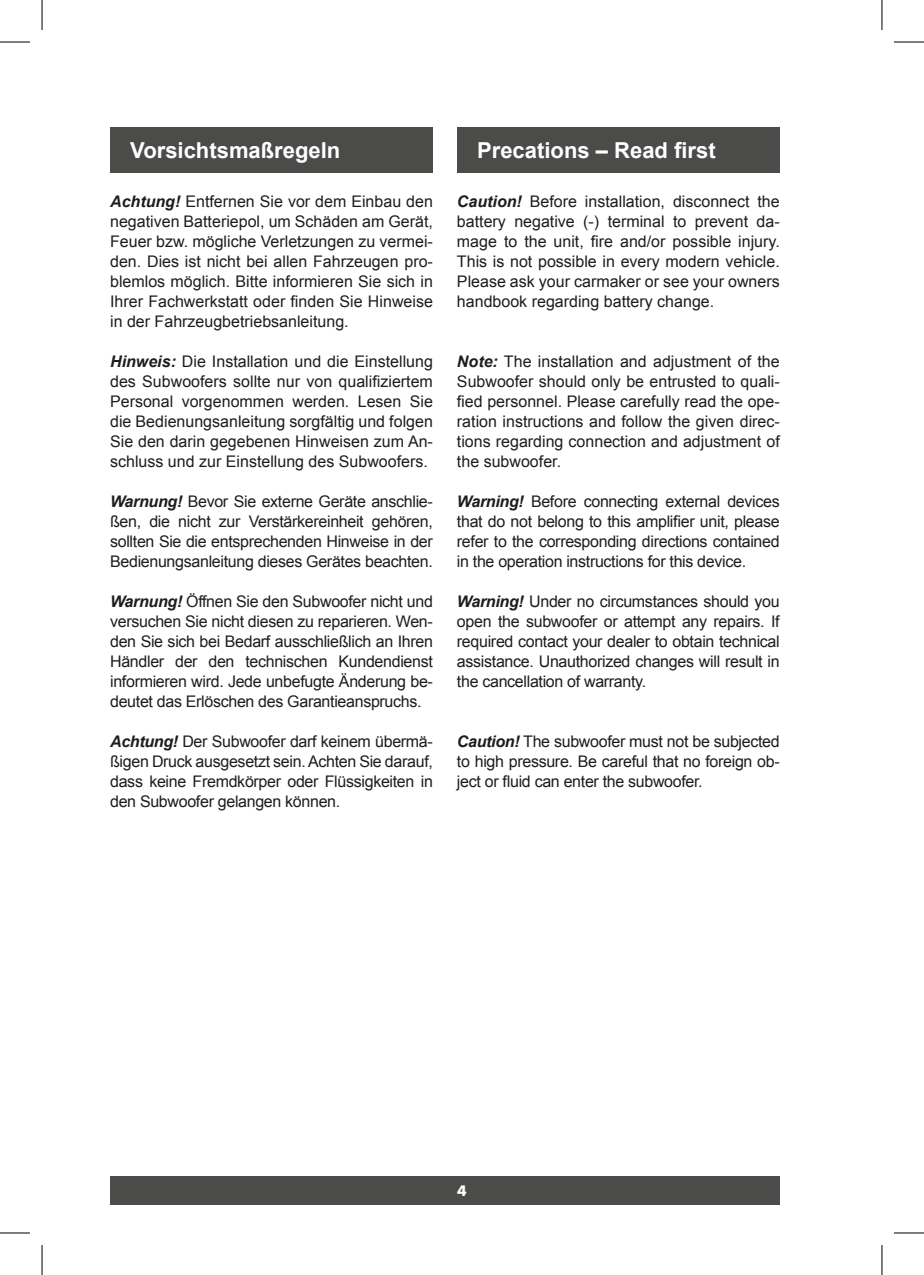
<style>
.page{position:relative;width:924px;height:1275px;background:#fff}
.page>*{position:absolute;margin:0;border:0;box-sizing:border-box;transform-origin:0 0}
.Kapitelüberschrift{font:700 22px "Arial";color:#fff}
.Fließtext{font:16px/20px "Arial";letter-spacing:-.02em;color:#1d1d1b;text-align:justify}
.t1{font:700 14px "Futura Std";color:#fff}
.s1{font-weight:700;font-style:italic}
</style>
<div class="page">
<div style="left:110px;top:1176px;width:669px;height:28px;background:#4b4b4a"></div>
<div style="left:110px;top:127px;width:323px;height:45px;background:#4b4b4a"></div>
<div style="left:457px;top:127px;width:322px;height:45px;background:#4b4b4a"></div>
<hr style="left:0;top:42px;width:30px;height:1px;background:#000">
<hr style="left:893px;top:42px;width:30px;height:1px;background:#000">
<hr style="left:0;top:1232px;width:30px;height:1px;background:#000">
<hr style="left:893px;top:1232px;width:30px;height:1px;background:#000">
<hr style="left:42px;top:0;width:1px;height:30px;background:#000">
<hr style="left:42px;top:1245px;width:1px;height:30px;background:#000">
<hr style="left:881px;top:0;width:1px;height:30px;background:#000">
<hr style="left:881px;top:1245px;width:1px;height:30px;background:#000">
<p class="Kapitelüberschrift" style="left:130px;top:136px;width:211px">Vorsichtsmaßregeln</p>
<p class="Kapitelüberschrift" style="left:477px;top:136px;width:240px">Precations – Read first</p>
<p class="Fließtext" style="left:110px;top:192px;width:324px"><span class="s1">Achtung!</span> Entfernen Sie vor dem Einbau den negativen Batteriepol, um Schäden am Gerät, Feuer bzw. mögliche Verletzungen zu vermei&shy;den. Dies ist nicht bei allen Fahrzeugen pro&shy;blemlos möglich. Bitte informieren Sie sich in Ihrer Fachwerkstatt oder finden Sie Hinweise in der Fahrzeugbetriebsanleitung.</p>
<p class="Fließtext" style="left:110px;top:352px;width:324px"><span class="s1">Hinweis:</span> Die Installation und die Einstellung des Subwoofers sollte nur von qualifiziertem Personal vorgenommen werden. Lesen Sie die Bedienungsanleitung sorgfältig und folgen Sie den darin gegebenen Hinweisen zum An&shy;schluss und zur Einstellung des Subwoofers.</p>
<p class="Fließtext" style="left:110px;top:492px;width:324px"><span class="s1">Warnung!</span> Bevor Sie externe Geräte anschlie&shy;ßen, die nicht zur Verstärkereinheit gehören, sollten Sie die entsprechenden Hinweise in der Bedienungsanleitung dieses Gerätes beachten.</p>
<p class="Fließtext" style="left:110px;top:592px;width:324px"><span class="s1">Warnung!</span> Öffnen Sie den Subwoofer nicht und versuchen Sie nicht diesen zu reparieren. Wen&shy;den Sie sich bei Bedarf ausschließlich an Ihren Händler der den technischen Kundendienst informieren wird. Jede unbefugte Änderung be&shy;deutet das Erlöschen des Garantieanspruchs.</p>
<p class="Fließtext" style="left:110px;top:732px;width:324px"><span class="s1">Achtung!</span> Der Subwoofer darf keinem übermä&shy;ßigen Druck ausgesetzt sein. Achten Sie darauf, dass keine Fremdkörper oder Flüssigkeiten in den Subwoofer gelangen können.</p>
<p class="Fließtext" style="left:457px;top:192px;width:324px"><span class="s1">Caution!</span> Before installation, disconnect the battery negative (-) terminal to prevent da&shy;mage to the unit, fire and/or possible injury.<br>This is not possible in every modern vehicle.<br>Please ask your carmaker or see your owners handbook regarding battery change.</p>
<p class="Fließtext" style="left:457px;top:352px;width:324px"><span class="s1">Note:</span> The installation and adjustment of the Subwoofer should only be entrusted to quali&shy;fied personnel. Please carefully read the ope&shy;ration instructions and follow the given direc&shy;tions regarding connection and adjustment of the subwoofer.</p>
<p class="Fließtext" style="left:457px;top:492px;width:324px"><span class="s1">Warning!</span> Before connecting external devices that do not belong to this amplifier unit, please refer to the corresponding directions contained in the operation instructions for this device.</p>
<p class="Fließtext" style="left:457px;top:592px;width:324px"><span class="s1">Warning!</span> Under no circumstances should you open the subwoofer or attempt any repairs. If required contact your dealer to obtain technical assistance. Unauthorized changes will result in the cancellation of warranty.</p>
<p class="Fließtext" style="left:457px;top:732px;width:324px"><span class="s1">Caution!</span> The subwoofer must not be subjected to high pressure. Be careful that no foreign ob&shy;ject or fluid can enter the subwoofer.</p>
<p class="t1" style="left:457px;top:1181px;width:11px">4</p>
</div>
